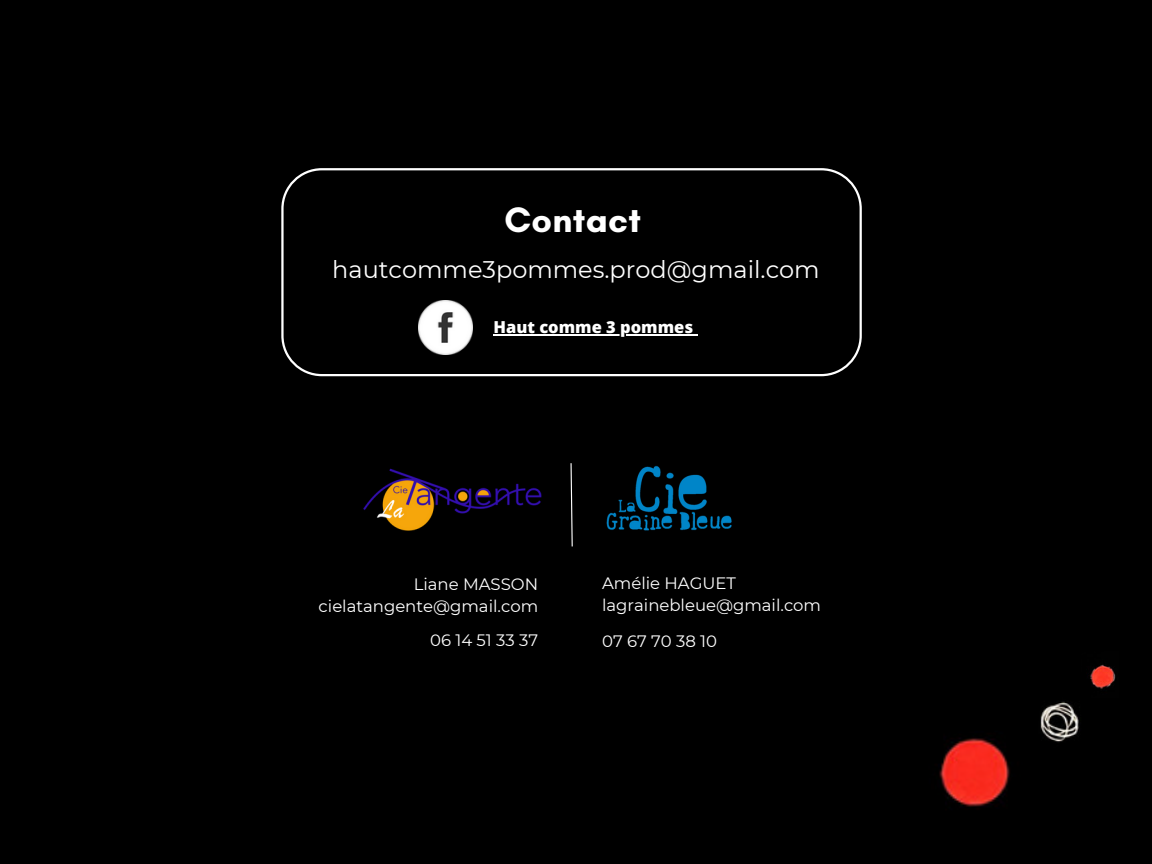
<style>
.page{position:relative;width:1152px;height:864px;background:#000}
.page>*{position:absolute;margin:0;border:0;box-sizing:border-box;transform-origin:0 0}
.t1{font:700 36px "Glacial Indifference";letter-spacing:.01em;color:#fff}
.t2{font:24px "Montserrat";color:#fff}
.t3{font:16.5px "Montserrat";color:#fff}
.t4{font:800 16.5px "Open Sans";color:#fff}
</style>
<div class="page">
<img style="left:363px;top:468px;width:179px;height:63px">
<img style="left:606px;top:465px;width:126px;height:66px">
<svg style="left:281px;top:168px;width:581px;height:208px"></svg>
<img style="left:419px;top:301px;width:54px;height:54px">
<svg style="left:570px;top:463px;width:3px;height:84px"></svg>
<img style="left:1090px;top:664px;width:26px;height:25px">
<img style="left:1040px;top:701px;width:39px;height:41px">
<img style="left:939px;top:738px;width:71px;height:69px">
<hr style="left:494px;top:335px;width:199px;height:1px;background:#fff">
<p class="t1" style="left:504px;top:198px;width:138px">Contact</p>
<p class="t2" style="left:332px;top:254px;width:489px">hautcomme3pommes.prod@gmail.com</p>
<p class="t4" style="left:494px;top:316px;width:201px">Haut comme 3 pommes</p>
<p class="t3" style="left:414px;top:574px;width:126px">Liane MASSON</p>
<p class="t3" style="left:319px;top:596px;width:221px">cielatangente@gmail.com</p>
<p class="t3" style="left:430px;top:630px;width:109px">06 14 51 33 37</p>
<p class="t3" style="left:602px;top:573px;width:135px">Amélie HAGUET</p>
<p class="t3" style="left:602px;top:595px;width:221px">lagrainebleue@gmail.com</p>
<p class="t3" style="left:602px;top:631px;width:116px">07 67 70 38 10</p>
</div>
